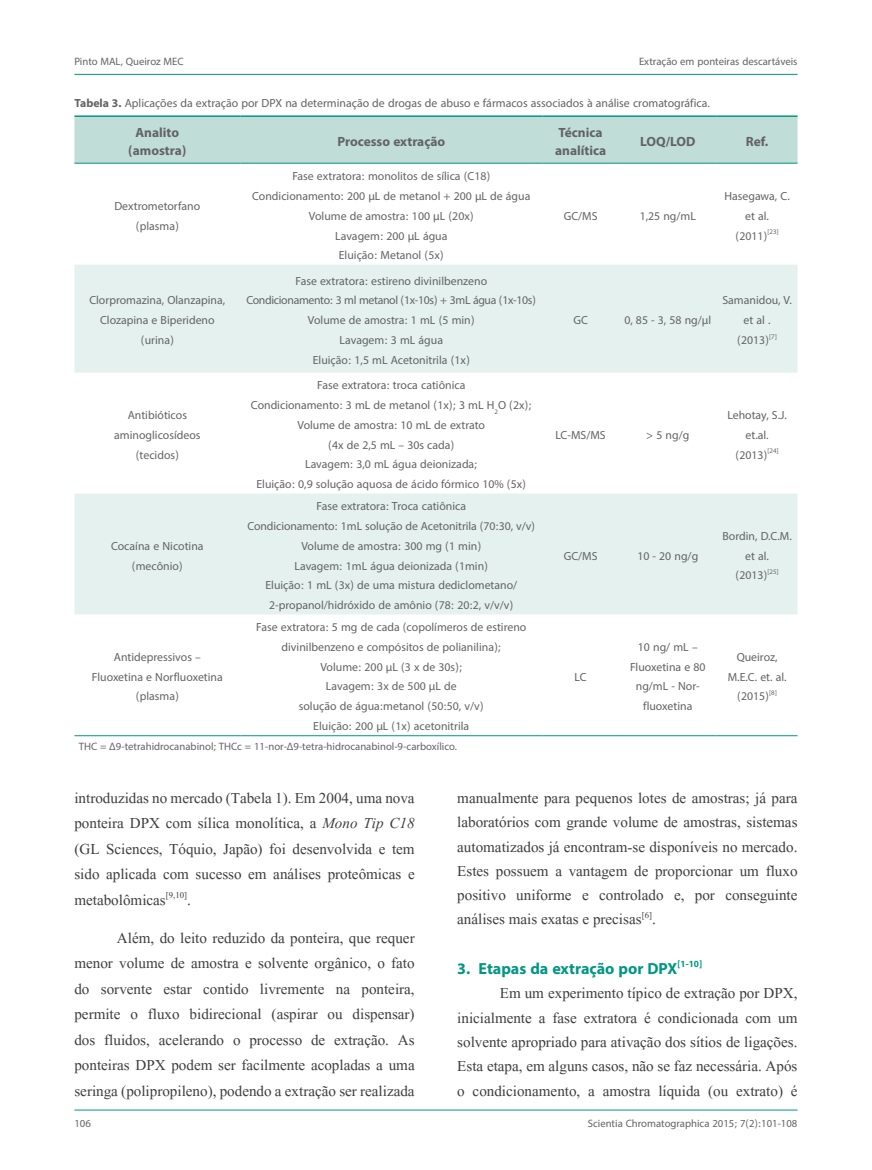
<style>
.page{position:relative;width:872px;height:1170px;background:#fff}
.page>*{position:absolute;margin:0;border:0;box-sizing:border-box;transform-origin:0 0}
.Subtítulo_1_nível{font:700 22.5px "Myriad Arabic";color:#009783}
.Corpo_de_texto{font:18.75px/25.3px "Aparajita";color:#3e3e3f;text-align:justify}
.Cabeçalho_da_tabela{font:700 18.75px/17.2px "Myriad Arabic";color:#636366;text-align:center}
.Corpo_de_texto_da_ta{font:16.5px/19.8px "Myriad Arabic";color:#636366;text-align:center}
.Legenda_de_figura{font:16.5px "Myriad Arabic";color:#636366}
.Corpo_de_texto_da_ta-2{font:16.5px "Myriad Arabic";letter-spacing:-.02em;color:#636366}
.Rodapé_primeira_pági{font:15px "Myriad Arabic";color:#636366}
.s1{font-weight:700}
.s2{font-style:italic}
</style>
<div class="page">
<hr style="left:74px;top:74px;width:723px;height:1px;background:#009783">
<hr style="left:74px;top:1109px;width:723px;height:1px;background:#009783">
<div style="left:74px;top:117px;width:723px;height:46px;background:#c1ddd7"></div>
<svg style="left:74px;top:265px;width:723px;height:349px;fill:#e5f1ee"></svg>
<hr style="left:74px;top:115px;width:166px;height:2px;background:#009783">
<hr style="left:240px;top:115px;width:302px;height:2px;background:#009783">
<hr style="left:542px;top:115px;width:77px;height:2px;background:#009783">
<hr style="left:619px;top:115px;width:97px;height:2px;background:#009783">
<hr style="left:716px;top:115px;width:81px;height:2px;background:#009783">
<hr style="left:74px;top:163px;width:166px;height:1px;background:#009783">
<hr style="left:240px;top:163px;width:302px;height:1px;background:#009783">
<hr style="left:542px;top:163px;width:77px;height:1px;background:#009783">
<hr style="left:619px;top:163px;width:97px;height:1px;background:#009783">
<hr style="left:716px;top:163px;width:81px;height:1px;background:#009783">
<hr style="left:74px;top:735px;width:166px;height:1px;background:#009783">
<hr style="left:240px;top:735px;width:302px;height:1px;background:#009783">
<hr style="left:542px;top:735px;width:77px;height:1px;background:#009783">
<hr style="left:619px;top:735px;width:97px;height:1px;background:#009783">
<hr style="left:716px;top:735px;width:81px;height:1px;background:#009783">
<p class="Rodapé_primeira_pági" style="left:74px;top:52px;width:111px">Pinto MAL, Queiroz MEC</p>
<p class="Rodapé_primeira_pági" style="left:639px;top:52px;width:160px">Extração em ponteiras descartáveis</p>
<p class="Legenda_de_figura" style="left:74px;top:92px;width:637px"><span class="s1">Tabela 3.</span> Aplicações da extração por DPX na determinação de drogas de abuso e fármacos associados à análise cromatográfica.</p>
<p class="Cabeçalho_da_tabela" style="left:128px;top:122px;width:60px">Analito (amostra)</p>
<p class="Cabeçalho_da_tabela" style="left:337px;top:131px;width:109px">Processo extração</p>
<p class="Cabeçalho_da_tabela" style="left:555px;top:122px;width:53px;text-align:left">Técnica analítica</p>
<p class="Cabeçalho_da_tabela" style="left:640px;top:131px;width:57px">LOQ/LOD</p>
<p class="Cabeçalho_da_tabela" style="left:746px;top:131px;width:24px">Ref.</p>
<p class="Corpo_de_texto_da_ta" style="left:114px;top:196px;width:87px">Dextrometorfano</p>
<p class="Corpo_de_texto_da_ta" style="left:136px;top:216px;width:45px">(plasma)</p>
<p class="Corpo_de_texto_da_ta" style="left:89px;top:290px;width:137px">Clorpromazina, Olanzapina,<br>Clozapina e Biperideno</p>
<p class="Corpo_de_texto_da_ta" style="left:141px;top:330px;width:35px">(urina)</p>
<p class="Corpo_de_texto_da_ta" style="left:114px;top:405px;width:88px">Antibióticos aminoglicosídeos</p>
<p class="Corpo_de_texto_da_ta" style="left:136px;top:444px;width:45px">(tecidos)</p>
<p class="Corpo_de_texto_da_ta" style="left:111px;top:536px;width:94px">Cocaína e Nicotina</p>
<p class="Corpo_de_texto_da_ta" style="left:132px;top:555px;width:52px">(mecônio)</p>
<p class="Corpo_de_texto_da_ta" style="left:92px;top:646px;width:132px">Antidepressivos –<br>Fluoxetina e Norfluoxetina</p>
<p class="Corpo_de_texto_da_ta" style="left:136px;top:686px;width:45px">(plasma)</p>
<p class="Corpo_de_texto_da_ta" style="left:292px;top:166px;width:199px">Fase extratora: monolitos de sílica (C18)</p>
<p class="Corpo_de_texto_da_ta" style="left:252px;top:186px;width:280px">Condicionamento: 200 µL de metanol + 200 µL de água</p>
<p class="Corpo_de_texto_da_ta" style="left:309px;top:206px;width:166px">Volume de amostra: 100 µL (20x)</p>
<p class="Corpo_de_texto_da_ta" style="left:335px;top:226px;width:114px">Lavagem: 200 µL água</p>
<p class="Corpo_de_texto_da_ta" style="left:339px;top:245px;width:106px">Eluição: Metanol (5x)</p>
<p class="Corpo_de_texto_da_ta" style="left:295px;top:271px;width:193px">Fase extratora: estireno divinilbenzeno</p>
<p class="Corpo_de_texto_da_ta-2" style="left:246px;top:289px;width:291px">Condicionamento: 3 ml metanol (1x-10s) + 3mL água (1x-10s)</p>
<p class="Corpo_de_texto_da_ta" style="left:308px;top:310px;width:168px">Volume de amostra: 1 mL (5 min)</p>
<p class="Corpo_de_texto_da_ta" style="left:339px;top:330px;width:105px">Lavagem: 3 mL água</p>
<p class="Corpo_de_texto_da_ta" style="left:313px;top:350px;width:159px">Eluição: 1,5 mL Acetonitrila (1x)</p>
<p class="Corpo_de_texto_da_ta" style="left:317px;top:375px;width:150px">Fase extratora: troca catiônica</p>
<p class="Corpo_de_texto_da_ta" style="left:251px;top:395px;width:282px">Condicionamento: 3 mL de metanol (1x); 3 mL H<sub>2</sub>O (2x);</p>
<p class="Corpo_de_texto_da_ta" style="left:297px;top:415px;width:189px">Volume de amostra: 10 mL de extrato (4x de 2,5 mL – 30s cada)</p>
<p class="Corpo_de_texto_da_ta" style="left:305px;top:454px;width:174px">Lavagem: 3,0 mL água deionizada;</p>
<p class="Corpo_de_texto_da_ta" style="left:256px;top:474px;width:271px">Eluição: 0,9 solução aquosa de ácido fórmico 10% (5x)</p>
<p class="Corpo_de_texto_da_ta" style="left:316px;top:496px;width:151px">Fase extratora: Troca catiônica</p>
<p class="Corpo_de_texto_da_ta" style="left:247px;top:516px;width:289px">Condicionamento: 1mL solução de Acetonitrila (70:30, v/v)</p>
<p class="Corpo_de_texto_da_ta" style="left:301px;top:536px;width:181px">Volume de amostra: 300 mg (1 min)</p>
<p class="Corpo_de_texto_da_ta" style="left:294px;top:555px;width:195px">Lavagem: 1mL água deionizada (1min)</p>
<p class="Corpo_de_texto_da_ta" style="left:265px;top:575px;width:253px;text-align:left">Eluição: 1 mL (3x) de uma mistura dediclometano/<br>2-propanol/hidróxido de amônio (78: 20:2, v/v/v)</p>
<p class="Corpo_de_texto_da_ta" style="left:256px;top:617px;width:272px">Fase extratora: 5 mg de cada (copolímeros de estireno divinilbenzeno e compósitos de polianilina);</p>
<p class="Corpo_de_texto_da_ta" style="left:320px;top:656px;width:143px">Volume: 200 µL (3 x de 30s);</p>
<p class="Corpo_de_texto_da_ta" style="left:299px;top:676px;width:186px">Lavagem: 3x de 500 µL de<br>solução de água:metanol (50:50, v/v)</p>
<p class="Corpo_de_texto_da_ta" style="left:313px;top:716px;width:157px">Eluição: 200 µL (1x) acetonitrila</p>
<p class="Rodapé_primeira_pági" style="left:79px;top:736px;width:380px">THC = Δ9-tetrahidrocanabinol; THCc = 11-nor-Δ9-tetra-hidrocanabinol-9-carboxílico.</p>
<p class="Corpo_de_texto_da_ta" style="left:564px;top:206px;width:35px">GC/MS</p>
<p class="Corpo_de_texto_da_ta" style="left:639px;top:206px;width:58px">1,25 ng/mL</p>
<p class="Corpo_de_texto_da_ta" style="left:724px;top:186px;width:67px">Hasegawa, C. et al.</p>
<p class="Corpo_de_texto_da_ta" style="left:735px;top:226px;width:45px">(2011)<sup>[23]</sup></p>
<p class="Corpo_de_texto_da_ta" style="left:573px;top:310px;width:16px">GC</p>
<p class="Corpo_de_texto_da_ta" style="left:624px;top:310px;width:88px">0, 85 - 3, 58 ng/µl</p>
<p class="Corpo_de_texto_da_ta" style="left:722px;top:290px;width:71px">Samanidou, V. et al .</p>
<p class="Corpo_de_texto_da_ta" style="left:737px;top:330px;width:41px">(2013)<sup>[7]</sup></p>
<p class="Corpo_de_texto_da_ta" style="left:555px;top:425px;width:52px">LC-MS/MS</p>
<p class="Corpo_de_texto_da_ta" style="left:646px;top:425px;width:45px">&gt; 5 ng/g</p>
<p class="Corpo_de_texto_da_ta" style="left:727px;top:405px;width:61px">Lehotay, S.J. et.al.</p>
<p class="Corpo_de_texto_da_ta" style="left:735px;top:444px;width:45px">(2013)<sup>[24]</sup></p>
<p class="Corpo_de_texto_da_ta" style="left:564px;top:545px;width:35px">GC/MS</p>
<p class="Corpo_de_texto_da_ta" style="left:637px;top:545px;width:62px">10 - 20 ng/g</p>
<p class="Corpo_de_texto_da_ta" style="left:722px;top:526px;width:71px">Bordin, D.C.M. et al.</p>
<p class="Corpo_de_texto_da_ta" style="left:735px;top:565px;width:45px">(2013)<sup>[25]</sup></p>
<p class="Corpo_de_texto_da_ta" style="left:574px;top:666px;width:13px">LC</p>
<p class="Corpo_de_texto_da_ta" style="left:630px;top:637px;width:77px">10 ng/ mL –<br>Fluoxetina e 80 ng/mL - Nor&shy;fluoxetina</p>
<p class="Corpo_de_texto_da_ta" style="left:728px;top:646px;width:60px">Queiroz,<br>M.E.C. et. al.</p>
<p class="Corpo_de_texto_da_ta" style="left:737px;top:686px;width:41px">(2015)<sup>[8]</sup></p>
<p class="Corpo_de_texto" style="left:74px;top:787px;width:342px">introduzidas no mercado (Tabela 1). Em 2004, uma nova ponteira DPX com sílica monolítica, a <span class="s2">Mono Tip C18 </span>(GL Sciences, Tóquio, Japão) foi desenvolvida e tem sido aplicada com sucesso em análises proteômicas e metabolômicas<sup>[9,10]</sup>.</p>
<p class="Corpo_de_texto" style="left:74px;top:927px;width:342px;text-indent:43px">Além, do leito reduzido da ponteira, que requer menor volume de amostra e solvente orgânico, o fato do sorvente estar contido livremente na ponteira, permite o fluxo bidirecional (aspirar ou dispensar) dos fluidos, acelerando o processo de extração. As ponteiras DPX podem ser facilmente acopladas a uma seringa (polipropileno), podendo a extração ser realizada</p>
<p class="Corpo_de_texto" style="left:457px;top:787px;width:342px;line-height:24.3px">manualmente para pequenos lotes de amostras; já para laboratórios com grande volume de amostras, sistemas automatizados já encontram-se disponíveis no mercado.<br>Estes possuem a vantagem de proporcionar um fluxo positivo uniforme e controlado e, por conseguinte análises mais exatas e precisas<sup>[6]</sup>.</p>
<p class="Subtítulo_1_nível" style="left:457px;top:953px;width:246px">3. Etapas da extração por DPX<sup>[1-10]</sup></p>
<p class="Corpo_de_texto" style="left:457px;top:983px;width:342px;line-height:24.3px;text-indent:43px">Em um experimento típico de extração por DPX, inicialmente a fase extratora é condicionada com um solvente apropriado para ativação dos sítios de ligações.<br>Esta etapa, em alguns casos, não se faz necessária. Após o condicionamento, a amostra líquida (ou extrato) é</p>
<p class="Rodapé_primeira_pági" style="left:74px;top:1113px;width:18px">106</p>
<p class="Rodapé_primeira_pági" style="left:587px;top:1113px;width:211px">Scientia Chromatographica 2015; 7(2):101-108</p>
</div>
